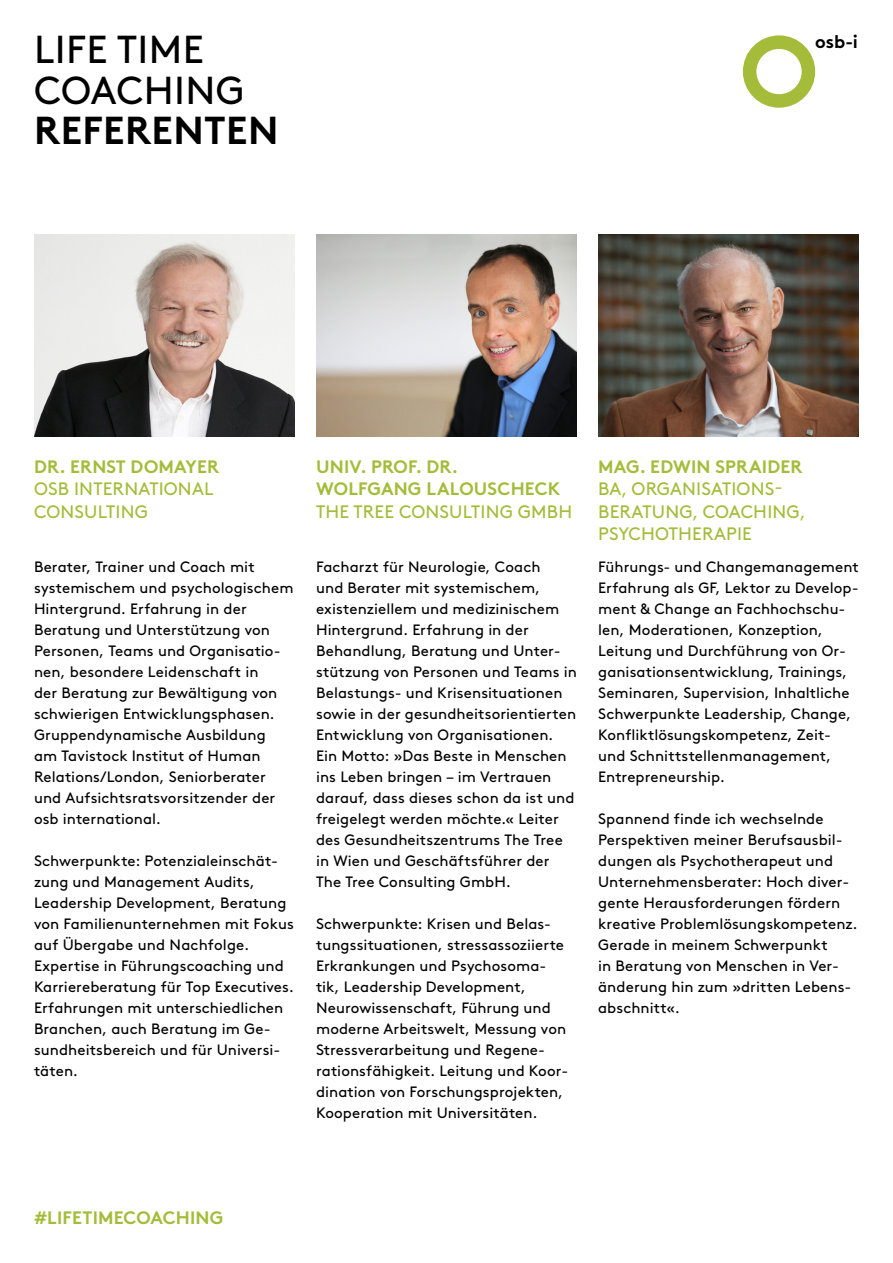
<style>
.page{position:relative;width:893px;height:1263px;background:#fff}
.page>*{position:absolute;margin:0;border:0;box-sizing:border-box;transform-origin:0 0}
.t1{font:39px/40.5px "Brown Std";letter-spacing:.01em;color:#000}
.t2{font:700 39px "Brown Std";letter-spacing:.01em;color:#000}
.t3{font:700 18.15px "Brown Std";color:#000}
.t4{font:18px/22.5px "Brown Std";letter-spacing:.01em;color:#a4bc39}
.t5{font:700 18px/22.5px "Brown Std";letter-spacing:.01em;color:#a4bc39}
.t6{font:15px/21px "Brown Std";letter-spacing:.005em;color:#000}
</style>
<div class="page">
<svg style="left:743px;top:35px;width:72px;height:73px"></svg>
<img style="left:34px;top:234px;width:261px;height:202px">
<img style="left:316px;top:234px;width:261px;height:202px">
<img style="left:598px;top:234px;width:261px;height:202px">
<h1 class="t1" style="left:34px;top:30px;width:212px">LIFE TIME<br>COACHING</h1>
<h1 class="t2" style="left:34px;top:107px;width:246px">REFERENTEN</h1>
<p class="t3" style="left:815px;top:30px;width:44px">osb-i</p>
<p class="t5" style="left:34px;top:455px;width:187px">DR. ERNST DOMAYER</p>
<p class="t4" style="left:34px;top:478px;width:181px">OSB INTERNATIONAL<br>CONSULTING</p>
<p class="t6" style="left:34px;top:556px;width:261px">Berater, Trainer und Coach mit systemischem und psychologischem<br>Hintergrund. Erfahrung in der<br>Beratung und Unterstützung von<br>Personen, Teams und Organisatio&shy;nen, besondere Leidenschaft in<br>der Beratung zur Bewältigung von schwierigen Entwicklungsphasen.<br>Gruppendynamische Ausbildung<br>am Tavistock Institut of Human<br>Relations/London, Seniorberater und Aufsichtsratsvorsitzender der osb international.</p>
<p class="t6" style="left:34px;top:850px;width:261px">Schwerpunkte: Potenzialeinschät&shy;zung und Management Audits,<br>Leadership Development, Beratung von Familienunternehmen mit Fokus auf Übergabe und Nachfolge.<br>Expertise in Führungscoaching und<br>Karriereberatung für Top Executives.<br>Erfahrungen mit unterschiedlichen<br>Branchen, auch Beratung im Ge&shy;sundheitsbereich und für Universi&shy;täten.</p>
<p class="t5" style="left:316px;top:455px;width:246px">UNIV. PROF. DR.<br>WOLFGANG LALOUSCHECK</p>
<p class="t4" style="left:316px;top:500px;width:258px">THE TREE CONSULTING GMBH</p>
<p class="t6" style="left:316px;top:556px;width:262px">Facharzt für Neurologie, Coach<br>und Berater mit systemischem, existenziellem und medizinischem Hintergrund. Erfahrung in der Behandlung, Beratung und Unter&shy;stützung von Personen und Teams in Belastungs- und Krisensituationen sowie in der gesundheitsorientierten Entwicklung von Organisationen.<br>Ein Motto: »Das Beste in Menschen ins Leben bringen – im Vertrauen darauf, dass dieses schon da ist und freigelegt werden möchte.« Leiter des Gesundheitszentrums The Tree in Wien und Geschäftsführer der The Tree Consulting GmbH.</p>
<p class="t6" style="left:316px;top:913px;width:254px">Schwerpunkte: Krisen und Belas&shy;tungssituationen, stressassoziierte Erkrankungen und Psychosoma&shy;tik, Leadership Development, Neurowissenschaft, Führung und moderne Arbeitswelt, Messung von Stressverarbeitung und Regene&shy;rationsfähigkeit. Leitung und Koor&shy;dination von Forschungsprojekten, Kooperation mit Universitäten.</p>
<p class="t5" style="left:598px;top:455px;width:206px">MAG. EDWIN SPRAIDER</p>
<p class="t4" style="left:598px;top:478px;width:209px">BA, ORGANISATIONS-<br>BERATUNG, COACHING,<br>PSYCHOTHERAPIE</p>
<p class="t6" style="left:598px;top:556px;width:262px">Führungs- und Changemanagement Erfahrung als GF, Lektor zu Develop&shy;ment &amp; Change an Fachhochschu&shy;len, Moderationen, Konzeption, Leitung und Durchführung von Or&shy;ganisationsentwicklung, Trainings, Seminaren, Supervision, Inhaltliche Schwerpunkte Leadership, Change, Konfliktlösungskompetenz, Zeit&shy;und Schnittstellenmanagement, Entrepreneurship.</p>
<p class="t6" style="left:598px;top:808px;width:261px">Spannend finde ich wechselnde<br>Perspektiven meiner Berufsausbil&shy;dungen als Psychotherapeut und<br>Unternehmensberater: Hoch diver&shy;gente Herausforderungen fördern kreative Problemlösungskompetenz.<br>Gerade in meinem Schwerpunkt<br>in Beratung von Menschen in Ver&shy;änderung hin zum »dritten Lebens&shy;abschnitt«.</p>
<p class="t5" style="left:34px;top:1206px;width:191px">#LIFETIMECOACHING</p>
</div>
